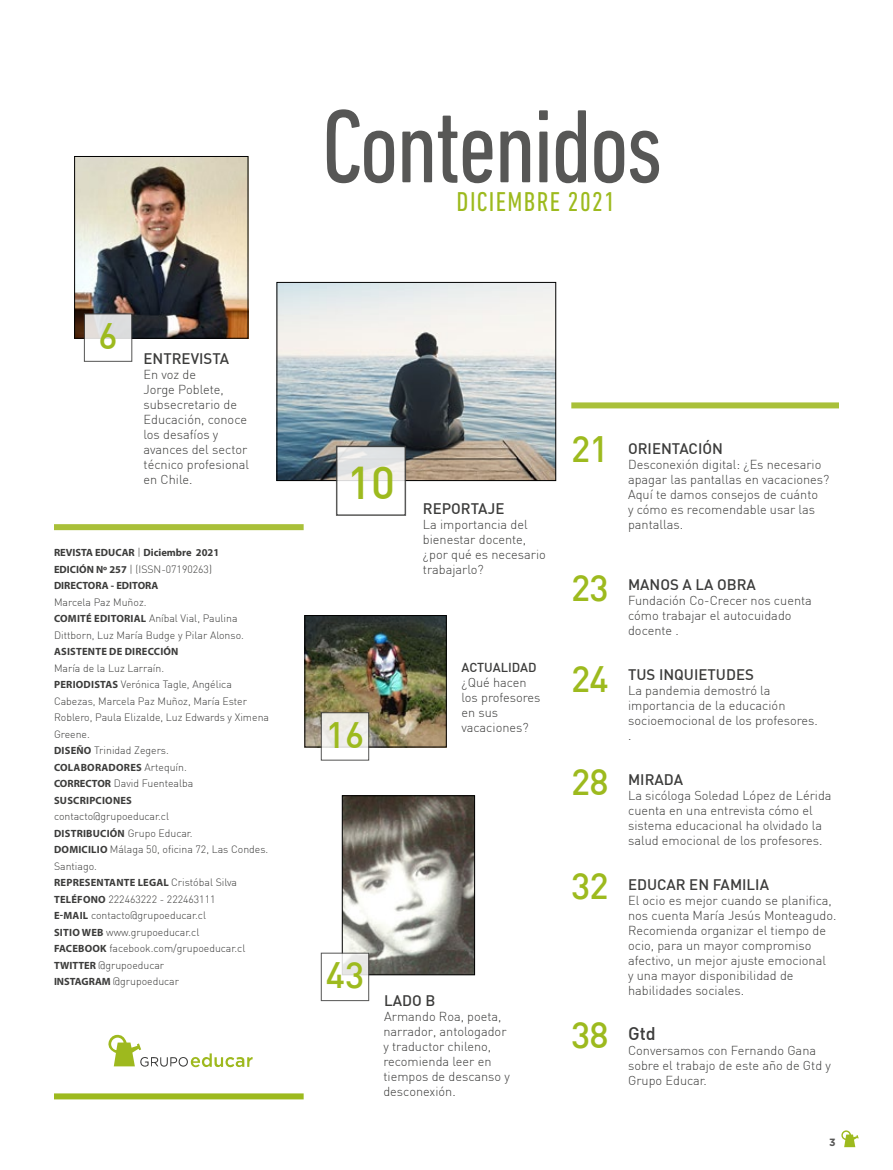
<style>
.page{position:relative;width:893px;height:1170px;background:#fff}
.page>*{position:absolute;margin:0;border:0;box-sizing:border-box;transform-origin:0 0}
.t1{font:condensed 105.75px "DIN Next LT Pro";letter-spacing:-.025em;color:#575756}
.t2{font:500 45px "DIN";color:#9dba1e}
.t3{font:500 36px "DIN";letter-spacing:-.025em;color:#9dba1e}
.t4{font:condensed 27.75px "DIN Next LT Pro";letter-spacing:.05em;color:#9dba1e}
.t5{font:500 18px "DIN";color:#3c3c3b}
.t6{font:500 15px "DIN";color:#3c3c3b}
.t7{font:300 12.75px/15px "DIN";color:#3c3c3b}
.t8{font:500 12.75px "DIN";color:#3c3c3b}
.t9{font:300 10.5px/16.5px "DIN";color:#3c3c3b}
.t10{font:700 10.5px "Myriad Pro";letter-spacing:.02em;color:#3c3c3b}
.t11{font:700 10.5px "Myriad Pro";color:#3c3c3b}
.t12{font:700 10.5px "Gotham HTF";color:#575756}
.s1{font-family:"DIN";font-weight:300}
.s2{font-family:"Myriad Pro";font-weight:700}
</style>
<div class="page">
<svg style="left:841px;top:1130px;width:18px;height:16px"></svg>
<img style="left:76px;top:158px;width:170px;height:178px">
<div style="left:74px;top:156px;width:174px;height:182px;border:1px solid #000"></div>
<img style="left:344px;top:797px;width:129px;height:175px">
<div style="left:342px;top:795px;width:133px;height:179px;border:1px solid #000"></div>
<img style="left:279px;top:284px;width:275px;height:194px">
<div style="left:277px;top:282px;width:279px;height:198px;border:1px solid #000"></div>
<img style="left:307px;top:617px;width:137px;height:128px">
<div style="left:305px;top:615px;width:141px;height:132px;border:1px solid #000"></div>
<svg style="left:336px;top:445px;width:70px;height:71px"></svg>
<svg style="left:84px;top:313px;width:48px;height:49px"></svg>
<svg style="left:321px;top:712px;width:48px;height:48px;fill:#eeede8"></svg>
<svg style="left:321px;top:952px;width:48px;height:49px"></svg>
<div style="left:54px;top:524px;width:250px;height:6px;background:#a9c039"></div>
<div style="left:54px;top:1093px;width:250px;height:6px;background:#9dba1e"></div>
<div style="left:571px;top:402px;width:268px;height:6px;background:#a9c039"></div>
<svg style="left:108px;top:1034px;width:145px;height:33px"></svg>
<h3 class="t3" style="left:99px;top:313px;width:21px">6</h3>
<p class="t6" style="left:144px;top:348px;width:87px">ENTREVISTA</p>
<p class="t7" style="left:144px;top:366px;width:107px">En voz de<br>Jorge Poblete, subsecretario de<br>Educación, conoce los desafíos y avances del sector técnico profesional en Chile.</p>
<p class="t11" style="left:54px;top:545px;width:167px">REVISTA EDUCAR <span class="s1">|</span> Diciembre 2021</p>
<p class="t9" style="left:54px;top:560px;width:159px"><span class="s2">EDICIÓN Nº 257</span> | (ISSN-07190263)</p>
<p class="t11" style="left:54px;top:578px;width:106px">DIRECTORA - EDITORA</p>
<p class="t9" style="left:54px;top:593px;width:191px">Marcela Paz Muñoz.<br><span class="s2">COMITÉ EDITORIAL</span> Aníbal Vial, Paulina<br>Dittborn, Luz María Budge y Pilar Alonso.</p>
<p class="t10" style="left:54px;top:644px;width:126px">ASISTENTE DE DIRECCIÓN</p>
<p class="t9" style="left:54px;top:659px;width:217px">María de la Luz Larraín.<br><span class="s2">PERIODISTAS</span> Verónica Tagle, Angélica<br>Cabezas, Marcela Paz Muñoz, María Ester<br>Roblero, Paula Elizalde, Luz Edwards y Ximena<br>Greene.<br><span class="s2">DISEÑO</span> Trinidad Zegers.</p>
<p class="t10" style="left:54px;top:760px;width:134px">COLABORADORES <span class="s1">Artequín.</span></p>
<p class="t9" style="left:54px;top:775px;width:141px"><span class="s2">CORRECTOR</span> David Fuentealba</p>
<p class="t10" style="left:54px;top:793px;width:79px">SUSCRIPCIONES</p>
<p class="t9" style="left:54px;top:808px;width:117px">contacto@grupoeducar.cl</p>
<p class="t10" style="left:54px;top:826px;width:140px">DISTRIBUCIÓN <span class="s1">Grupo Educar.</span></p>
<p class="t9" style="left:54px;top:841px;width:216px"><span class="s2">DOMICILIO</span> Málaga 50, oficina 72, Las Condes.<br>Santiago.</p>
<p class="t10" style="left:54px;top:875px;width:184px">REPRESENTANTE LEGAL <span class="s1">Cristóbal Silva</span></p>
<p class="t9" style="left:54px;top:890px;width:193px"><span class="s2">TELÉFONO</span> 222463222 - 222463111<br><span class="s2">E-MAIL</span> contacto@grupoeducar.cl<br><span class="s2">SITIO WEB</span> www.grupoeducar.cl<br><span class="s2">FACEBOOK</span> facebook.com/grupoeducar.cl<br><span class="s2">TWITTER</span> @grupoeducar<br><span class="s2">INSTAGRAM</span> @grupoeducar</p>
<h1 class="t1" style="left:322px;top:87px;width:342px">Contenidos</h1>
<h3 class="t4" style="left:457px;top:186px;width:160px">DICIEMBRE 2021</h3>
<h2 class="t2" style="left:347px;top:454px;width:49px">10</h2>
<p class="t6" style="left:423px;top:499px;width:83px">REPORTAJE</p>
<p class="t7" style="left:423px;top:517px;width:125px">La importancia del bienestar docente, ¿por qué es necesario trabajarlo?</p>
<h3 class="t3" style="left:326px;top:712px;width:40px">16</h3>
<p class="t8" style="left:461px;top:659px;width:77px">ACTUALIDAD</p>
<p class="t7" style="left:461px;top:674px;width:81px">¿Qué hacen los profesores en sus vacaciones?</p>
<h3 class="t3" style="left:326px;top:952px;width:40px">43</h3>
<p class="t6" style="left:384px;top:990px;width:53px">LADO B</p>
<p class="t7" style="left:383px;top:1008px;width:128px">Armando Roa, poeta, narrador, antologador y traductor chileno, recomienda leer en tiempos de descanso y desconexión.</p>
<h3 class="t3" style="left:571px;top:425px;width:39px">21</h3>
<h3 class="t3" style="left:571px;top:564px;width:39px">23</h3>
<h3 class="t3" style="left:571px;top:655px;width:39px">24</h3>
<h3 class="t3" style="left:571px;top:758px;width:39px">28</h3>
<h3 class="t3" style="left:571px;top:863px;width:39px">32</h3>
<h3 class="t3" style="left:571px;top:1011px;width:39px">38</h3>
<p class="t6" style="left:628px;top:439px;width:96px">ORIENTACIÓN</p>
<p class="t7" style="left:628px;top:457px;width:203px">Desconexión digital: ¿Es necesario apagar las pantallas en vacaciones?<br>Aquí te damos consejos de cuánto<br>y cómo es recomendable usar las pantallas.</p>
<p class="t6" style="left:628px;top:574px;width:129px">MANOS A LA OBRA</p>
<p class="t7" style="left:628px;top:592px;width:185px">Fundación Co-Crecer nos cuenta cómo trabajar el autocuidado docente .</p>
<p class="t6" style="left:628px;top:664px;width:127px">TUS INQUIETUDES</p>
<p class="t7" style="left:628px;top:682px;width:191px">La pandemia demostró la importancia de la educación socioemocional de los profesores. .</p>
<p class="t6" style="left:628px;top:769px;width:57px">MIRADA</p>
<p class="t7" style="left:628px;top:787px;width:205px">La sicóloga Soledad López de Lérida cuenta en una entrevista cómo el sistema educacional ha olvidado la salud emocional de los profesores.</p>
<p class="t6" style="left:628px;top:874px;width:142px">EDUCAR EN FAMILIA</p>
<p class="t7" style="left:628px;top:892px;width:210px">El ocio es mejor cuando se planifica, nos cuenta María Jesús Monteagudo.<br>Recomienda organizar el tiempo de ocio, para un mayor compromiso afectivo, un mejor ajuste emocional<br>y una mayor disponibilidad de habilidades sociales.</p>
<h3 class="t5" style="left:628px;top:1021px;width:29px">Gtd</h3>
<p class="t7" style="left:628px;top:1042px;width:204px">Conversamos con Fernando Gana sobre el trabajo de este año de Gtd y<br>Grupo Educar.</p>
<p class="t12" style="left:829px;top:1135px;width:8px">3</p>
</div>
